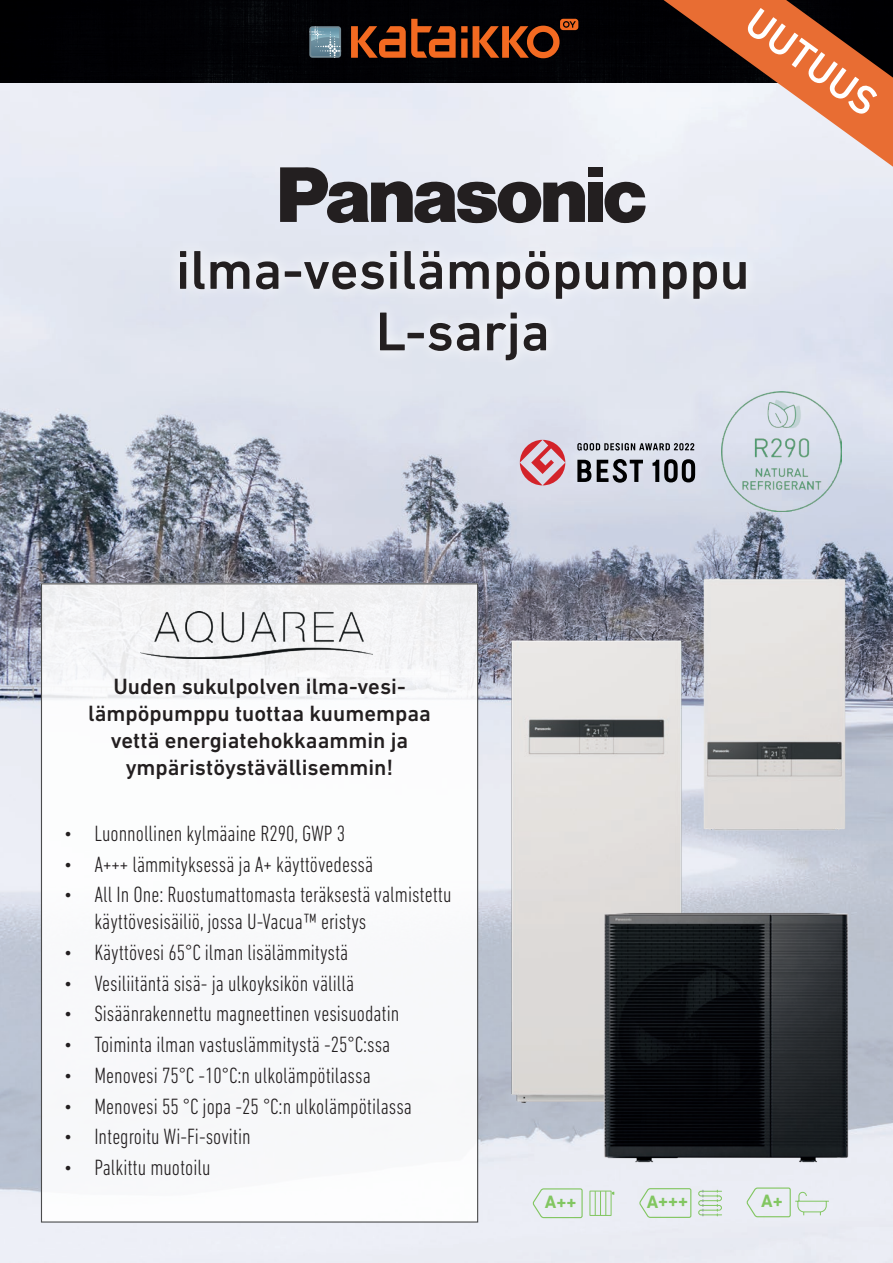
<style>
.page{position:relative;width:893px;height:1263px;background:#fff}
.page>*{position:absolute;margin:0;border:0;box-sizing:border-box;transform-origin:0 0}
.t1{font:500 55.5px/61.5px "DIN Next LT Pro";color:#231f20;text-align:center}
.t2{font:500 40.8px "DIN Next LT Pro";color:#fff}
.t3{font:300 condensed 22.5px/27px "DIN Next LT Pro";color:#231f20}
.t4{font:500 22.5px/27px "DIN Next LT Pro";color:#231f20;text-align:center}
.t5{font:700 18.15px "DIN Next LT Pro";color:#82c661}
</style>
<div class="page">
<img style="left:0;top:83px;width:893px;height:1180px">
<div style="left:0;top:0;width:663px;height:83px;background:#010104"></div>
<svg style="left:351px;top:19px;width:227px;height:39px;background:#652c10"></svg>
<svg style="left:309px;top:26px;width:33px;height:32px"></svg>
<div style="left:41px;top:584px;width:437px;height:638px;background:#f7f8fa"></div>
<div style="left:83px;top:671px;width:353px;height:114px;background:#fff"></div>
<div style="left:167px;top:238px;width:592px;height:135px;background:#e3e6f0"></div>
<img style="left:141px;top:611px;width:231px;height:47px">
<svg style="left:280px;top:167px;width:305px;height:57px;background:#7e7d82"></svg>
<div style="left:588px;top:183px;width:14px;height:39px;background:#231f20"></div>
<div style="left:588px;top:167px;width:14px;height:10px;background:#231f20"></div>
<svg style="left:604px;top:182px;width:42px;height:42px;background:#737276"></svg>
<img style="left:507px;top:636px;width:178px;height:471px">
<img style="left:600px;top:910px;width:251px;height:255px">
<img style="left:700px;top:574px;width:150px;height:260px">
<img style="left:721px;top:391px;width:120px;height:120px">
<svg style="left:520px;top:440px;width:45px;height:45px;background:#d6929d"></svg>
<svg style="left:577px;top:443px;width:118px;height:40px;background:#92959e"></svg>
<svg style="left:532px;top:1188px;width:51px;height:31px;background:#e0e8e5"></svg>
<div style="left:590px;top:1191px;width:21px;height:25px;border:1px solid #82c661"></div>
<svg style="left:595px;top:1191px;width:11px;height:24px"></svg>
<svg style="left:698px;top:1190px;width:24px;height:26px"></svg>
<svg style="left:638px;top:1187px;width:54px;height:31px;background:#e0e8e5"></svg>
<svg style="left:745px;top:1187px;width:85px;height:31px;background:#e0e9e6"></svg>
<svg style="left:663px;top:0;width:230px;height:167px;background:#b48571"></svg>
<h2 class="t2" style="left:764px;top:-2px;width:153px;rotate:36deg">UUTUUS</h2>
<h1 class="t1" style="left:176px;top:239px;width:575px">ilma-vesilämpöpumppu<br>L-sarja</h1>
<p class="t4" style="left:88px;top:672px;width:344px">Uuden sukulpolven ilma-vesi&shy;lämpöpumppu tuottaa kuumempaa vettä energiatehokkaammin ja ympäristöystävällisemmin!</p>
<p class="t3" style="left:64px;top:819px;width:283px">• Luonnollinen kylmäaine R290, GWP 3</p>
<p class="t3" style="left:64px;top:850px;width:311px">• A+++ lämmityksessä ja A+ käyttövedessä</p>
<p class="t3" style="left:94px;top:881px;width:359px;text-indent:-31px">• All In One: Ruostumattomasta teräksestä valmistettu käyttövesisäiliö, jossa U-Vacua™ eristys</p>
<p class="t3" style="left:64px;top:939px;width:286px">• Käyttövesi 65°C ilman lisälämmitystä</p>
<p class="t3" style="left:64px;top:969px;width:292px">• Vesiliitäntä sisä- ja ulkoyksikön välillä</p>
<p class="t3" style="left:64px;top:1000px;width:337px">• Sisäänrakennettu magneettinen vesisuodatin</p>
<p class="t3" style="left:64px;top:1031px;width:328px">• Toiminta ilman vastuslämmitystä -25°C:ssa</p>
<p class="t3" style="left:64px;top:1062px;width:309px">• Menovesi 75°C -10°C:n ulkolämpötilassa</p>
<p class="t3" style="left:64px;top:1092px;width:350px">• Menovesi 55 °C jopa -25 °C:n ulkolämpötilassa</p>
<p class="t3" style="left:64px;top:1123px;width:189px">• Integroitu Wi-Fi-sovitin</p>
<p class="t3" style="left:64px;top:1154px;width:148px">• Palkittu muotoilu</p>
<p class="t5" style="left:545px;top:1191px;width:33px">A++</p>
<p class="t5" style="left:647px;top:1190px;width:43px">A+++</p>
<p class="t5" style="left:761px;top:1190px;width:23px">A+</p>
</div>
